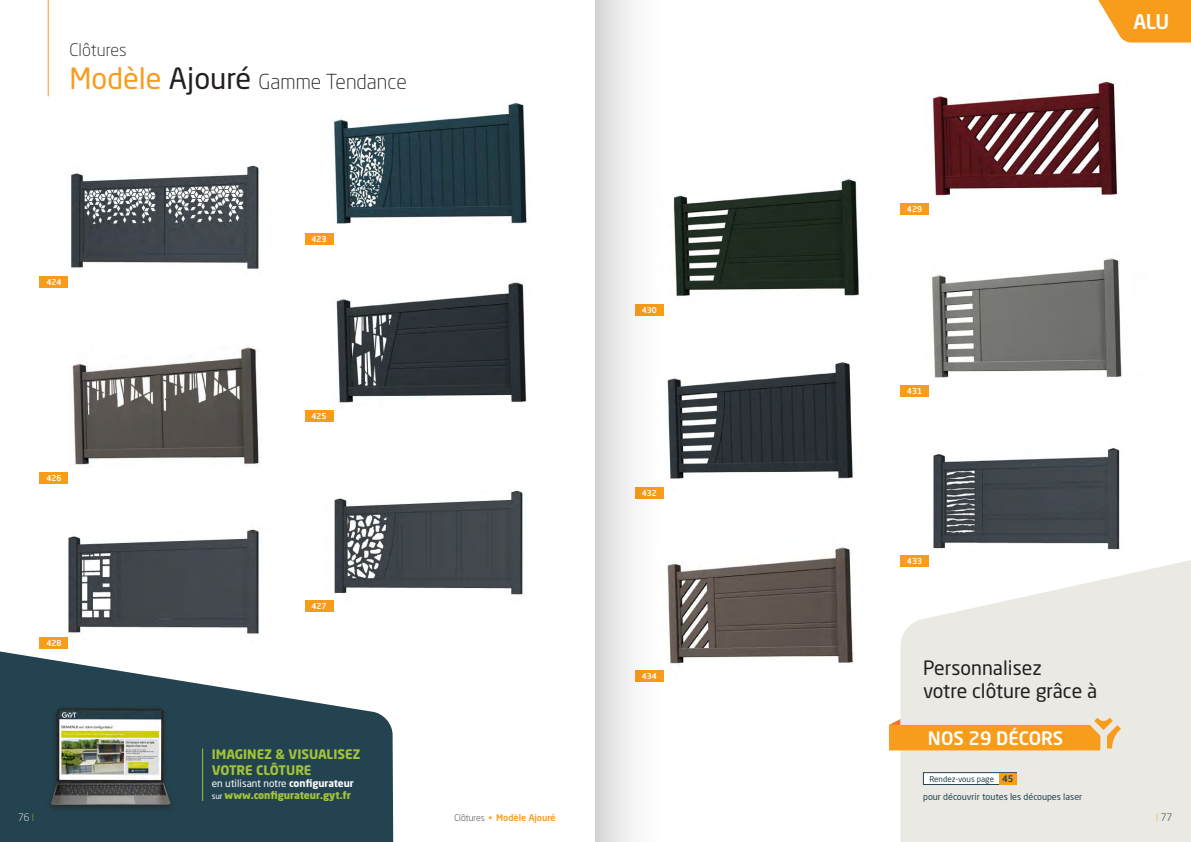
<style>
.page{position:relative;width:1191px;height:842px;background:#fff}
.page>*{position:absolute;margin:0;border:0;box-sizing:border-box;transform-origin:0 0}
.t1{font:300 20.4px "Neo Sans W1 G";color:#231f20}
.t2{font:500 20px "Neo Sans W1 G";color:#fff}
.t3{font:19.5px/23.4px "Neo Sans W1 G";color:#231f20}
.t4{font:500 18.3px "Neo Sans W1 G";color:#fff}
.t5{font:300 17px "Neo Sans W1 G";color:#231f20}
.t6{font:700 13px/15.6px "Neo Sans W1 G";color:#a3c439}
.t7{font:900 10px/12px "Neo Sans W1 G";color:#a3c439}
.t8{font:300 10px "Neo Sans W1 G";color:#231f20}
.t9{font:300 10px "Neo Sans W1 G";color:#fff}
.t10{font:9px "Neo Sans W1 G";color:#244350}
.t11{font:500 9px "Neo Sans W1 G";color:#f89c1c}
.t12{font:500 8px "Neo Sans W1 G";color:#fff}
.t13{font:8px "Neo Sans W1 G";color:#244350}
.s1{font-weight:400;font-size:29px;color:#f89c1c}
.s2{font-weight:400;font-size:29px}
.s3{color:#a3c439}
.s4{font-weight:400;color:#fff}
.s5{font-weight:700;color:#fff}
.s6{font-weight:400;font-size:8px;color:#fff}
.s7{font-weight:300;color:#231f20}
.s8{font-weight:300}
.s9{font-weight:500;font-size:9px}
.s10{color:#f89c1c}
</style>
<div class="page">
<svg style="left:900px;top:558px;width:291px;height:284px;background:#ecebe7"></svg>
<img style="left:71px;top:165px;width:189px;height:104px">
<img style="left:72px;top:347px;width:188px;height:119px">
<img style="left:54px;top:529px;width:205px;height:109px">
<img style="left:336px;top:282px;width:191px;height:121px">
<img style="left:333px;top:102px;width:196px;height:122px">
<img style="left:319px;top:491px;width:204px;height:111px">
<img style="left:673px;top:178px;width:187px;height:119px">
<img style="left:672px;top:362px;width:181px;height:117px">
<img style="left:672px;top:547px;width:181px;height:117px">
<img style="left:933px;top:80px;width:185px;height:118px">
<img style="left:928px;top:448px;width:192px;height:110px">
<img style="left:931px;top:258px;width:191px;height:120px">
<div style="left:40px;top:276px;width:28px;height:11px;background:#f89c1c"></div>
<div style="left:40px;top:472px;width:28px;height:11px;background:#f89c1c"></div>
<div style="left:40px;top:638px;width:28px;height:11px;background:#f89c1c"></div>
<div style="left:305px;top:233px;width:28px;height:12px;background:#f89c1c"></div>
<div style="left:305px;top:411px;width:28px;height:11px;background:#f89c1c"></div>
<div style="left:305px;top:601px;width:28px;height:11px;background:#f89c1c"></div>
<div style="left:900px;top:203px;width:28px;height:12px;background:#f89c1c"></div>
<div style="left:900px;top:555px;width:28px;height:12px;background:#f89c1c"></div>
<div style="left:900px;top:386px;width:28px;height:11px;background:#f89c1c"></div>
<svg style="left:0;top:651px;width:393px;height:191px;fill:#244350"></svg>
<hr style="left:202px;top:748px;width:1px;height:53px;background:#a3c439">
<svg style="left:923px;top:772px;width:94px;height:13px"></svg>
<div style="left:999px;top:773px;width:17px;height:11px;background:#f89c1c"></div>
<svg style="left:889px;top:718px;width:232px;height:32px;background:#f4af4f"></svg>
<div style="left:45px;top:705px;width:131px;height:108px;background:#244350"></div>
<img style="left:50px;top:708px;width:121px;height:101px">
<svg style="left:1098px;top:0;width:93px;height:43px;background:#f9ab3e"></svg>
<hr style="left:48px;top:0;width:1px;height:96px;background:#f89c1c">
<div style="left:595px;top:0;width:77px;height:842px;background:linear-gradient(to right,#ddddde,#fffffb)"></div>
<h3 class="t5" style="left:69px;top:39px;width:59px">Clôtures</h3>
<h1 class="t1" style="left:69px;top:69px;width:339px"><span class="s1">Modèle</span> <span class="s2">Ajouré</span> Gamme Tendance</h1>
<p class="t12" style="left:46px;top:276px;width:17px">424</p>
<p class="t12" style="left:46px;top:472px;width:17px">426</p>
<p class="t12" style="left:46px;top:638px;width:17px">428</p>
<p class="t9" style="left:18px;top:811px;width:17px">76 <span class="s3">Ӏ</span></p>
<p class="t12" style="left:311px;top:234px;width:17px">423</p>
<p class="t12" style="left:311px;top:411px;width:17px">425</p>
<p class="t12" style="left:311px;top:601px;width:17px">427</p>
<h3 class="t6" style="left:212px;top:746px;width:150px">IMAGINEZ &amp; VISUALISEZ<br>VOTRE CLÔTURE</h3>
<p class="t7" style="left:212px;top:777px;width:144px"><span class="s4">en utilisant notre</span> <span class="s5">configurateur </span><span class="s6">sur</span> www.configurateur.gyt.fr</p>
<p class="t11" style="left:454px;top:812px;width:103px"><span class="s7">Clôtures</span> <span class="s8">•</span> Modèle Ajouré</p>
<p class="t12" style="left:642px;top:305px;width:17px">430</p>
<p class="t12" style="left:642px;top:488px;width:17px">432</p>
<p class="t12" style="left:642px;top:671px;width:17px">434</p>
<h2 class="t2" style="left:1133px;top:9px;width:37px">ALU</h2>
<p class="t12" style="left:907px;top:204px;width:17px">429</p>
<p class="t12" style="left:907px;top:386px;width:17px">431</p>
<p class="t12" style="left:907px;top:556px;width:17px">433</p>
<h3 class="t3" style="left:923px;top:655px;width:176px">Personnalisez<br>votre clôture grâce à</h3>
<h3 class="t4" style="left:928px;top:727px;width:137px">NOS 29 DÉCORS</h3>
<p class="t13" style="left:929px;top:774px;width:86px">Rendez-vous page <span class="s9">45</span></p>
<p class="t10" style="left:923px;top:791px;width:161px">pour découvrir toutes les découpes laser</p>
<p class="t8" style="left:1156px;top:811px;width:17px"><span class="s10">Ӏ</span> 77</p>
</div>
